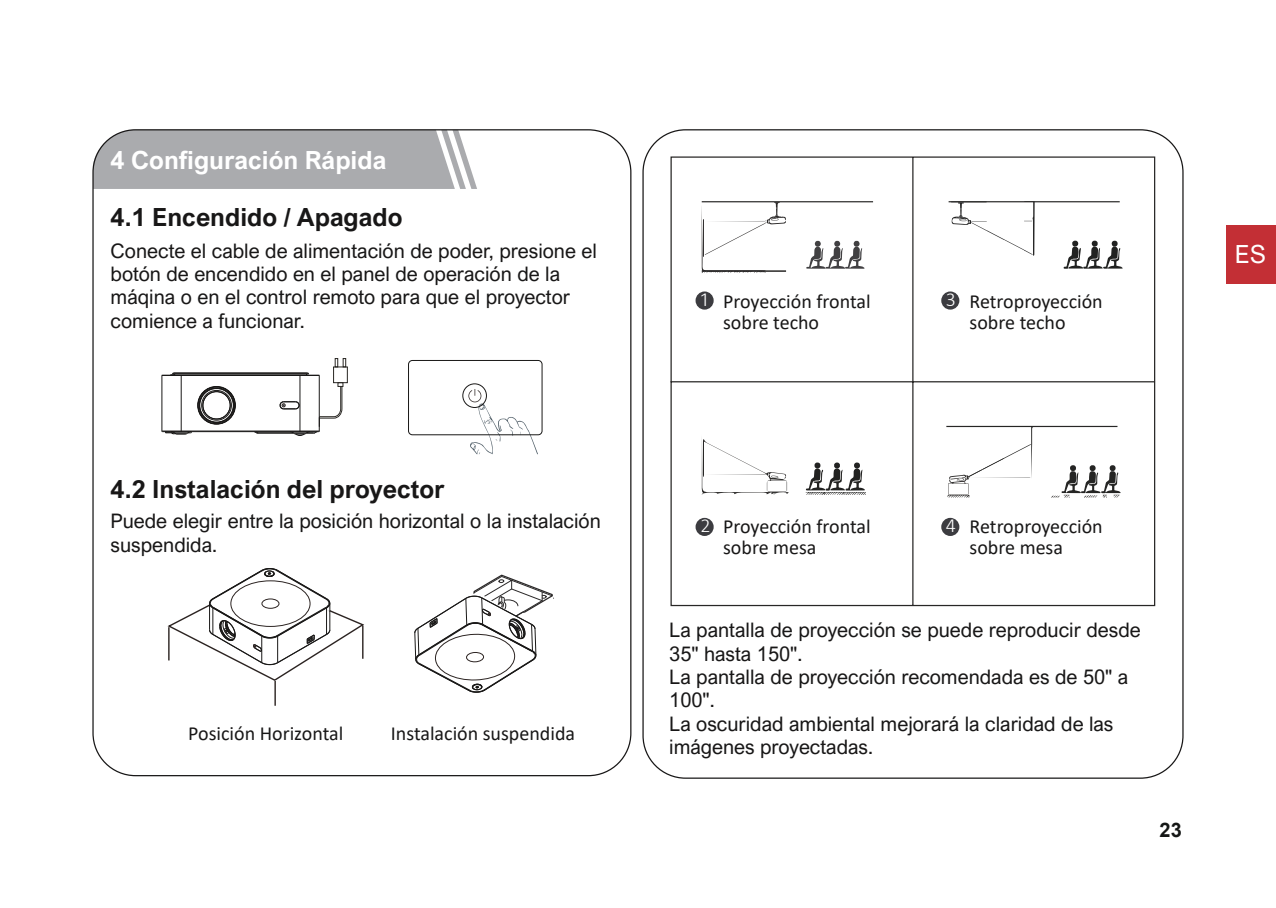
<style>
.page{position:relative;width:1276px;height:908px;background:#fff}
.page>*{position:absolute;margin:0;border:0;box-sizing:border-box;transform-origin:0 0}
.t1{font:700 25px "Arial Nova";color:#181717}
.t2{font:700 25px "Arial Nova";color:#fff}
.t3{font:25px "Arial Nova";color:#fff}
.t4{font:20px/23.2px "Arial Nova";color:#181717}
.t5{font:20px/21.2px "Calibri";color:#181717}
.t6{font:300 20px "Calibri";color:#fff}
.t7{font:700 20px "Arial";color:#151716}
</style>
<div class="page">
<div style="left:462px;top:383px;width:25px;height:24px;border:1px solid #191817;border-radius:50%"></div>
<svg style="left:468px;top:389px;width:72px;height:66px"></svg>
<div style="left:408px;top:360px;width:134px;height:75px;border:1px solid #191817;border-radius:4px"></div>
<div style="left:333px;top:366px;width:15px;height:17px;border:1px solid #282622"></div>
<svg style="left:335px;top:358px;width:11px;height:9px"></svg>
<hr style="left:161px;top:375px;width:1px;height:56px;background:#191817">
<hr style="left:181px;top:375px;width:1px;height:56px;background:#191817">
<hr style="left:258px;top:432px;width:35px;height:1px;background:#191817">
<hr style="left:162px;top:431px;width:157px;height:1px;background:#191817">
<hr style="left:162px;top:430px;width:157px;height:1px;background:#191817">
<hr style="left:162px;top:375px;width:157px;height:1px;background:#191817">
<hr style="left:162px;top:374px;width:157px;height:1px;background:#191817">
<hr style="left:173px;top:373px;width:135px;height:1px;background:#191817">
<hr style="left:173px;top:372px;width:135px;height:1px;background:#191817">
<hr style="left:299px;top:375px;width:1px;height:56px;background:#191817">
<hr style="left:319px;top:375px;width:1px;height:56px;background:#191817">
<div style="left:197px;top:386px;width:39px;height:38px;border:1px solid #191817;border-radius:50%"></div>
<div style="left:198px;top:386px;width:37px;height:38px;border:1px solid #191817;border-radius:50%"></div>
<div style="left:199px;top:387px;width:35px;height:36px;border:1px solid #191817;border-radius:17px"></div>
<div style="left:199px;top:388px;width:35px;height:34px;border:1px solid #191817;border-radius:50%"></div>
<div style="left:201px;top:390px;width:31px;height:30px;border:1px solid #191817;border-radius:50%"></div>
<div style="left:203px;top:391px;width:27px;height:28px;border:1px solid #191817;border-radius:50%"></div>
<svg style="left:233px;top:399px;width:2px;height:12px"></svg>
<svg style="left:279px;top:382px;width:64px;height:54px"></svg>
<svg style="left:161px;top:430px;width:31px;height:4px"></svg>
<svg style="left:253px;top:430px;width:6px;height:3px"></svg>
<svg style="left:167px;top:568px;width:197px;height:113px"></svg>
<div style="left:231px;top:580px;width:79px;height:46px;border:1px solid #2c2422;border-radius:50%"></div>
<div style="left:262px;top:598px;width:17px;height:10px;border:1px solid #2c2422;border-radius:50%"></div>
<hr style="left:168px;top:627px;width:2px;height:33px;background:#2c2422">
<hr style="left:274px;top:680px;width:2px;height:25px;background:#2c2422">
<hr style="left:362px;top:625px;width:1px;height:33px;background:#2c2422">
<svg style="left:414px;top:574px;width:140px;height:118px"></svg>
<div style="left:466px;top:651px;width:18px;height:11px;border:1px solid #2c2422;border-radius:50%"></div>
<svg style="left:94px;top:131px;width:383px;height:58px;background:#afb0b2"></svg>
<svg style="left:670px;top:156px;width:486px;height:450px"></svg>
<div style="left:1226px;top:225px;width:50px;height:59px;background:#c32f35"></div>
<p class="t2" style="left:111px;top:145px;width:277px">4 Configuración Rápida</p>
<p class="t1" style="left:111px;top:203px;width:294px">4.1 Encendido / Apagado</p>
<p class="t4" style="left:111px;top:239px;width:488px">Conecte el cable de alimentación de poder, presione el botón de encendido en el panel de operación de la máqina o en el control remoto para que el proyector comience a funcionar.</p>
<p class="t1" style="left:111px;top:474px;width:335px">4.2 Instalación del proyector</p>
<p class="t4" style="left:111px;top:509px;width:492px">Puede elegir entre la posición horizontal o la instalación suspendida.</p>
<p class="t5" style="left:188px;top:721px;width:157px">Posición Horizontal</p>
<p class="t5" style="left:391px;top:721px;width:186px">Instalación suspendida</p>
<p class="t6" style="left:701px;top:287px;width:8px">1</p>
<p class="t5" style="left:723px;top:290px;width:149px">Proyección frontal sobre techo</p>
<p class="t6" style="left:946px;top:287px;width:12px">3</p>
<p class="t5" style="left:969px;top:290px;width:135px">Retroproyección sobre techo</p>
<p class="t3" style="left:1235px;top:240px;width:33px">ES</p>
<p class="t6" style="left:700px;top:513px;width:12px">2</p>
<p class="t5" style="left:723px;top:515px;width:149px">Proyección frontal sobre mesa</p>
<p class="t6" style="left:946px;top:513px;width:12px">4</p>
<p class="t5" style="left:969px;top:515px;width:135px">Retroproyección sobre mesa</p>
<p class="t4" style="left:669px;top:618px;width:473px">La pantalla de proyección se puede reproducir desde<br>35" hasta 150".<br>La pantalla de proyección recomendada es de 50" a<br>100".<br>La oscuridad ambiental mejorará la claridad de las imágenes proyectadas.</p>
<p class="t7" style="left:1159px;top:818px;width:24px">23</p>
</div>
